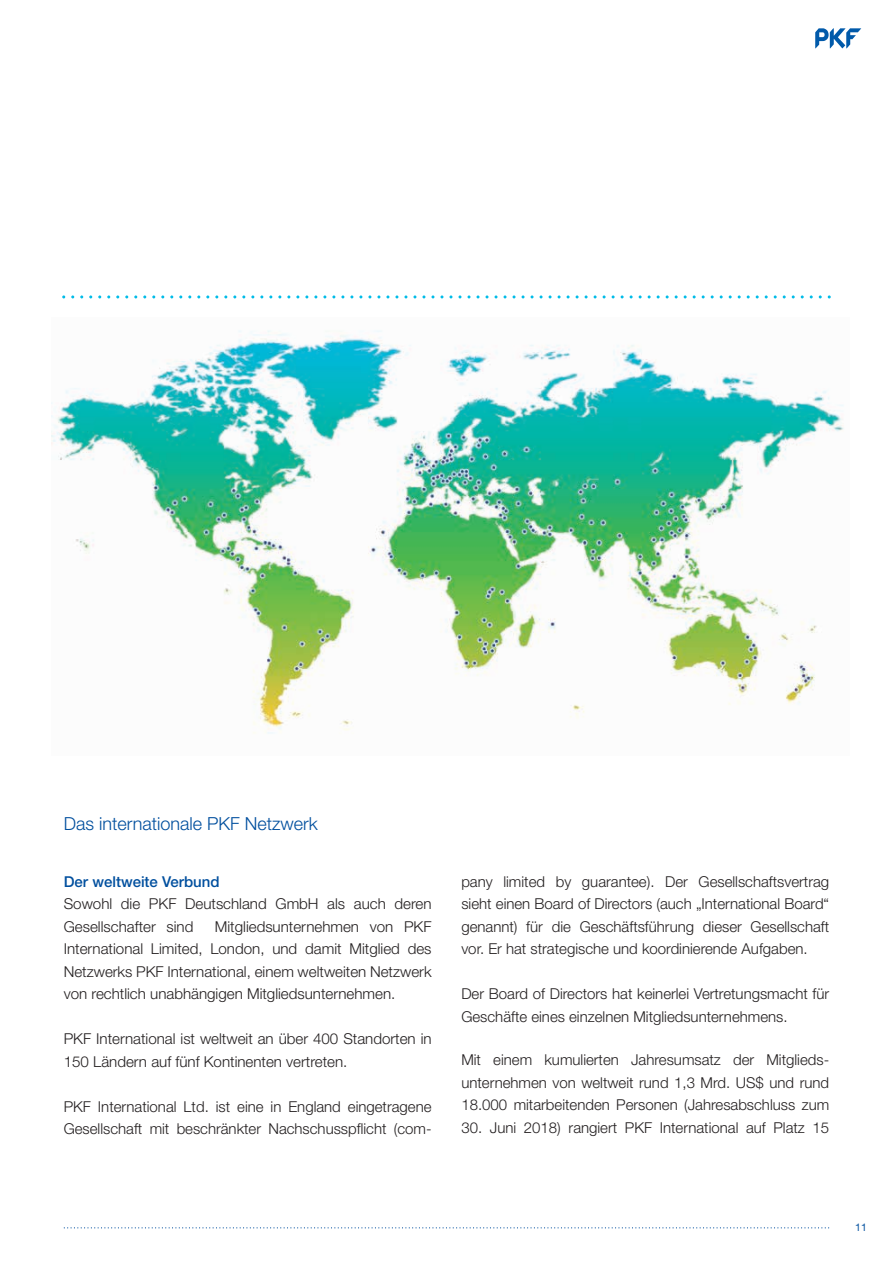
<style>
.page{position:relative;width:893px;height:1263px;background:#fff}
.page>*{position:absolute;margin:0;border:0;box-sizing:border-box;transform-origin:0 0}
.t1{font:300 18px "Helvetica Neue LT";color:#014f9e}
.t2{font:300 15px/22.5px "Helvetica Neue LT";color:#231f20}
.t3{font:500 15px "Helvetica Neue LT";color:#014f9e}
.t4{font:10.5px "Helvetica Neue LT";color:#014f9e}
</style>
<div class="page">
<svg style="left:71px;top:295px;width:751px;height:3px"></svg>
<svg style="left:815px;top:28px;width:46px;height:20px"></svg>
<svg style="left:64px;top:1227px;width:765px;height:1px"></svg>
<img style="left:52px;top:330px;width:792px;height:404px">
<p class="t1" style="left:64px;top:817px;width:256px">Das internationale PKF Netzwerk</p>
<p class="t3" style="left:64px;top:876px;width:157px">Der weltweite Verbund</p>
<p class="t2" style="left:64px;top:894px;width:369px">Sowohl die PKF Deutschland GmbH als auch deren<br>Gesellschafter sind</p>
<p class="t2" style="left:64px;top:916px;width:369px;text-align:justify;text-indent:151px">Mitgliedsunternehmen von PKF International Limited, London, und damit Mitglied des Netzwerks PKF International, einem weltweiten Netzwerk von rechtlich unabhängigen Mitgliedsunternehmen.</p>
<p class="t2" style="left:64px;top:1029px;width:369px">PKF International ist weltweit an über 400 Standorten in<br>150 Ländern auf fünf Kontinenten vertreten.</p>
<p class="t2" style="left:64px;top:1096px;width:369px">PKF International Ltd. ist eine in England eingetragene<br>Gesellschaft mit beschränkter Nachschusspflicht (com-</p>
<p class="t2" style="left:461px;top:872px;width:369px;text-align:justify">pany limited by guarantee). Der Gesellschaftsvertrag sieht einen Board of Directors (auch „International Board“ genannt) für die Geschäftsführung dieser Gesellschaft vor. Er hat strategische und koordinierende Aufgaben.</p>
<p class="t2" style="left:461px;top:984px;width:369px">Der Board of Directors hat keinerlei Vertretungsmacht für<br>Geschäfte eines einzelnen Mitgliedsunternehmens.</p>
<p class="t2" style="left:461px;top:1050px;width:369px;text-align:justify">Mit einem kumulierten Jahresumsatz der Mitglieds&shy;unternehmen von weltweit rund 1,3 Mrd. US$ und rund 18.000 mitarbeitenden Personen (Jahresabschluss zum</p>
<p class="t2" style="left:461px;top:1118px;width:369px">30. Juni 2018) rangiert PKF International auf Platz 15</p>
<p class="t4" style="left:855px;top:1224px;width:13px">11</p>
</div>
